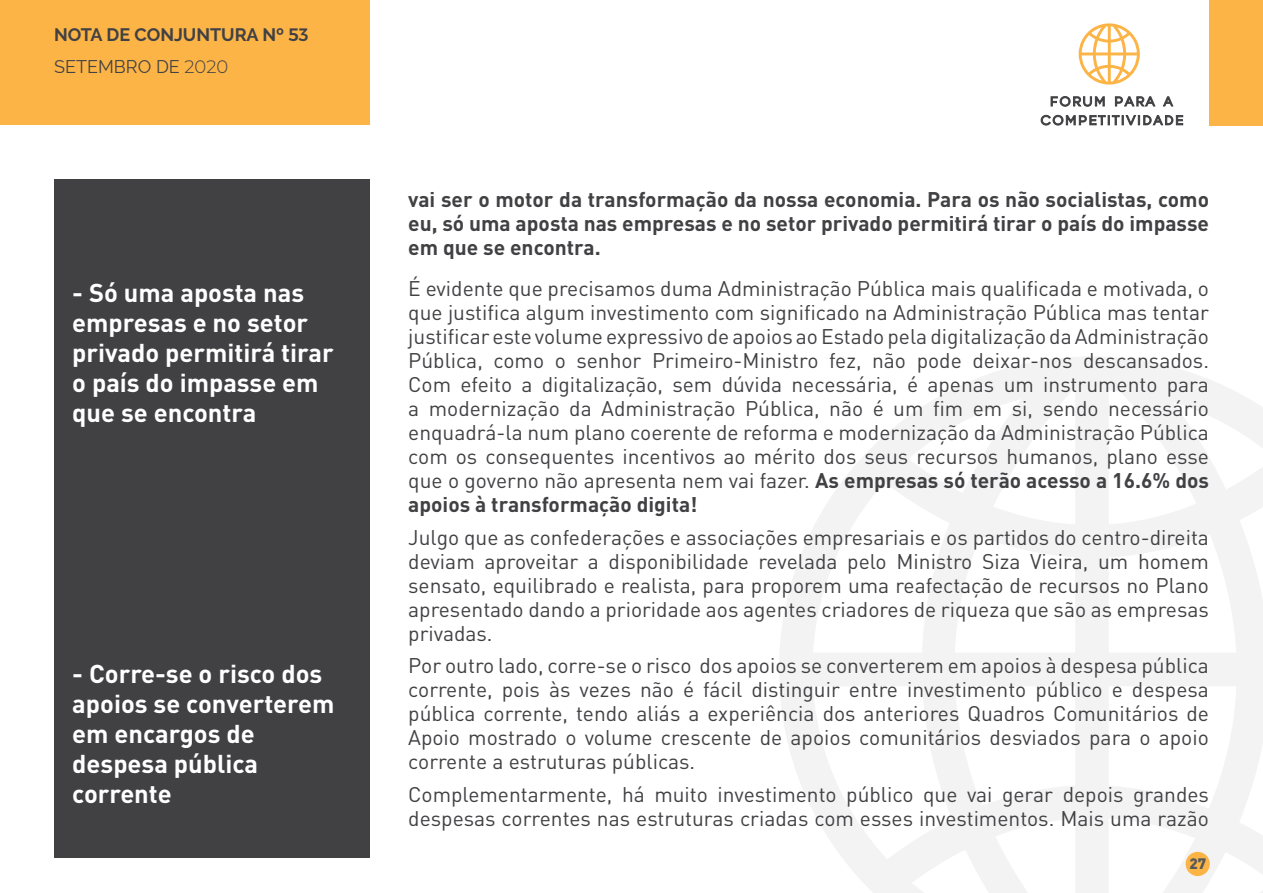
<style>
.page{position:relative;width:1263px;height:893px;background:#fff}
.page>*{position:absolute;margin:0;border:0;box-sizing:border-box;transform-origin:0 0}
.t1{font:700 25.5px/30px "DIN Pro";color:#fff}
.t2{font:21px/24px "DIN Pro";color:#414144;text-align:justify}
.t3{font:700 21px/24px "DIN Pro";color:#414144;text-align:justify}
.t4{font:700 18px/32px "Raleway";color:#414144}
.t5{font:900 15px "DIN Pro";color:#555859}
.s1{font-family:"Montserrat";font-weight:500}
.s2{font-weight:400}
.s3{font-family:"Montserrat";font-weight:300}
.s4{font-weight:700}
</style>
<div class="page">
<div style="left:54px;top:179px;width:316px;height:678px;background:#414144"></div>
<svg style="left:779px;top:357px;width:484px;height:536px"></svg>
<div style="left:0;top:0;width:370px;height:125px;background:#fcb447"></div>
<div style="left:1210px;top:0;width:53px;height:125px;background:#fcb447"></div>
<svg style="left:1079px;top:23px;width:61px;height:62px"></svg>
<svg style="left:1050px;top:96px;width:55px;height:11px"></svg>
<svg style="left:1115px;top:96px;width:41px;height:11px"></svg>
<svg style="left:1162px;top:96px;width:12px;height:11px"></svg>
<svg style="left:1040px;top:114px;width:143px;height:12px"></svg>
<div style="left:1185px;top:852px;width:25px;height:24px;background:#fcb447;border-radius:50%"></div>
<p class="t4" style="left:54px;top:19px;width:256px">NOTA DE CONJUNTURA Nº <span class="s1">53<br></span><span class="s2">SETEMBRO DE</span> <span class="s3">2020</span></p>
<p class="t1" style="left:72px;top:277px;width:263px">- Só uma aposta nas empresas e no setor privado permitirá tirar o país do impasse em que se encontra</p>
<p class="t1" style="left:72px;top:657px;width:264px">- Corre-se o risco dos apoios se converterem em encargos de despesa pública corrente</p>
<p class="t3" style="left:408px;top:186px;width:802px">vai ser o motor da transformação da nossa economia. Para os não socialistas, como eu, só uma aposta nas empresas e no setor privado permitirá tirar o país do impasse em que se encontra.</p>
<p class="t2" style="left:408px;top:275px;width:802px">É evidente que precisamos duma Administração Pública mais qualificada e motivada, o que justifica algum investimento com significado na Administração Pública mas tentar justificar este volume expressivo de apoios ao Estado pela digitalização da Administração Pública, como o senhor Primeiro-Ministro fez, não pode deixar-nos descansados.<br>Com efeito a digitalização, sem dúvida necessária, é apenas um instrumento para a modernização da Administração Pública, não é um fim em si, sendo necessário enquadrá-la num plano coerente de reforma e modernização da Administração Pública com os consequentes incentivos ao mérito dos seus recursos humanos, plano esse que o governo não apresenta nem vai fazer. <span class="s4">As empresas só terão acesso a 16.6% dos apoios à transformação digita!</span></p>
<p class="t2" style="left:408px;top:524px;width:802px">Julgo que as confederações e associações empresariais e os partidos do centro-direita deviam aproveitar a disponibilidade revelada pelo Ministro Siza Vieira, um homem sensato, equilibrado e realista, para proporem uma reafectação de recursos no Plano apresentado dando a prioridade aos agentes criadores de riqueza que são as empresas privadas.</p>
<p class="t2" style="left:408px;top:653px;width:802px">Por outro lado, corre-se o risco dos apoios se converterem em apoios à despesa pública corrente, pois às vezes não é fácil distinguir entre investimento público e despesa pública corrente, tendo aliás a experiência dos anteriores Quadros Comunitários de Apoio mostrado o volume crescente de apoios comunitários desviados para o apoio corrente a estruturas públicas.</p>
<p class="t2" style="left:408px;top:781px;width:802px">Complementarmente, há muito investimento público que vai gerar depois grandes despesas correntes nas estruturas criadas com esses investimentos. Mais uma razão</p>
<p class="t5" style="left:1189px;top:853px;width:18px">27</p>
</div>
